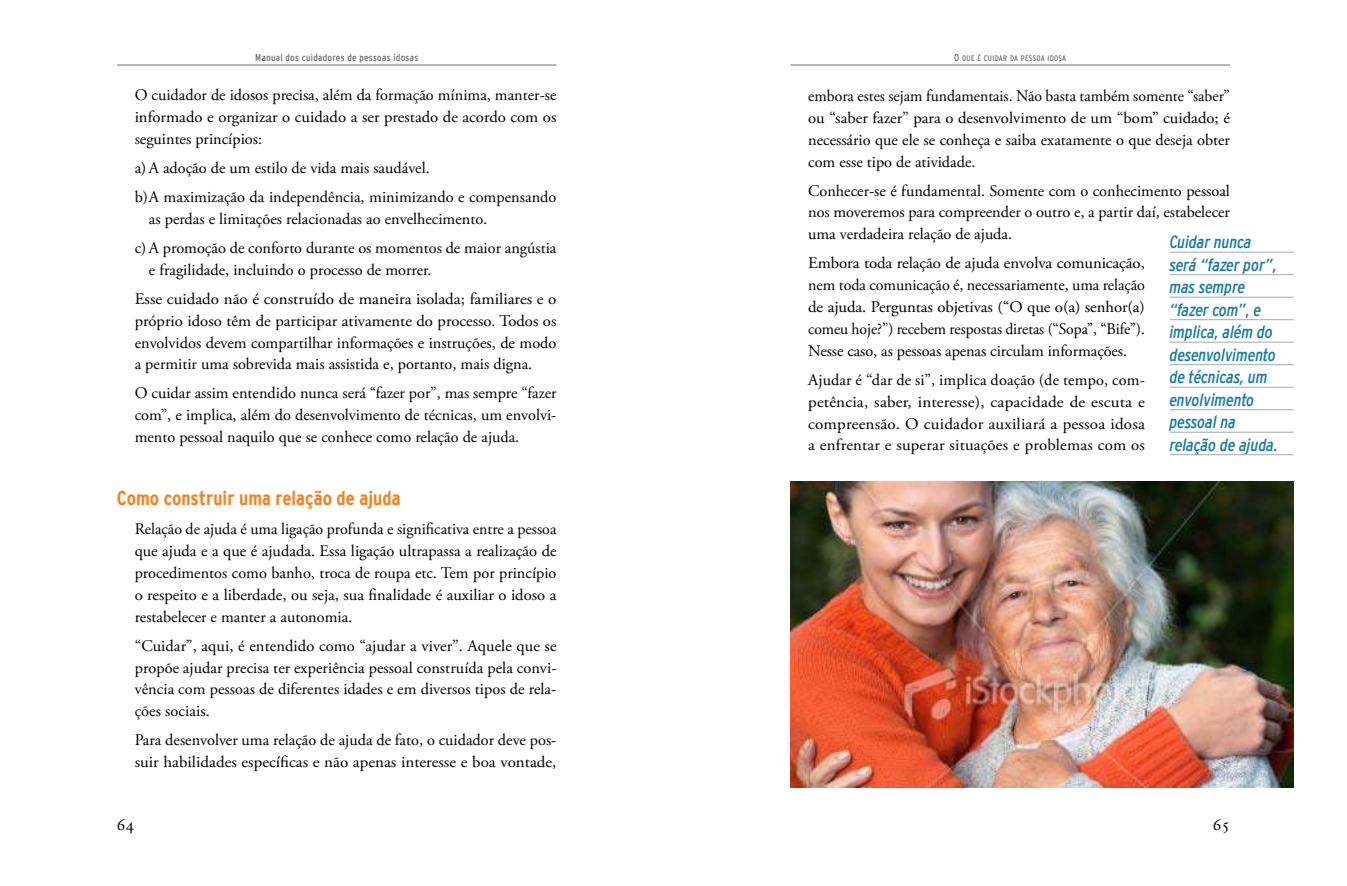
<style>
.page{position:relative;width:1347px;height:886px;background:#fff}
.page>*{position:absolute;margin:0;border:0;box-sizing:border-box;transform-origin:0 0}
.t1{font:700 condensed 20px "Interstate";color:#f58220}
.t2{font:italic condensed 17.5px/22.5px "Interstate";color:#1a7ba3}
.t3{font:17.5px "Adobe Garamond Pro";color:#000}
.t4{font:16.25px/21.9px "Adobe Garamond Pro";color:#000;text-align:justify}
.t5{font:condensed 10px "Interstate";letter-spacing:.03em;color:#6d6f71}
.t6{font:8px "Interstate Regular Condensed SC800";letter-spacing:.03em;color:#6d6f71}
.s1{font-size:10px}
</style>
<div class="page">
<hr style="left:117px;top:65px;width:439px;height:1px;background:#6d6f71">
<hr style="left:790px;top:65px;width:440px;height:1px;background:#6d6f71">
<hr style="left:1169px;top:252px;width:124px;height:1px;background:#a7a9ac">
<hr style="left:1169px;top:274px;width:124px;height:1px;background:#a7a9ac">
<hr style="left:1169px;top:297px;width:124px;height:1px;background:#a7a9ac">
<hr style="left:1169px;top:319px;width:124px;height:1px;background:#a7a9ac">
<hr style="left:1169px;top:342px;width:124px;height:1px;background:#a7a9ac">
<hr style="left:1169px;top:364px;width:124px;height:1px;background:#a7a9ac">
<hr style="left:1169px;top:387px;width:124px;height:1px;background:#a7a9ac">
<hr style="left:1169px;top:409px;width:124px;height:1px;background:#a7a9ac">
<hr style="left:1169px;top:432px;width:124px;height:1px;background:#a7a9ac">
<hr style="left:1169px;top:454px;width:124px;height:1px;background:#a7a9ac">
<img style="left:790px;top:481px;width:503px;height:306px">
<p class="t5" style="left:255px;top:52px;width:164px">Manual dos cuidadores de pessoas idosas</p>
<p class="t4" style="left:135px;top:85px;width:423px">O cuidador de idosos precisa, além da formação mínima, manter-se informado e organizar o cuidado a ser prestado de acordo com os seguintes princípios:</p>
<p class="t4" style="left:135px;top:154px;width:423px;line-height:29px">a)A adoção de um estilo de vida mais saudável.<br>b)A maximização da independência, minimizando e compensando</p>
<p class="t4" style="left:135px;top:205px;width:423px;line-height:29px;text-indent:14px">as perdas e limitações relacionadas ao envelhecimento.<br>c)A promoção de conforto durante os momentos de maior angústia</p>
<p class="t4" style="left:135px;top:256px;width:423px;line-height:29px;text-indent:14px">e fragilidade, incluindo o processo de morrer.<br>Esse cuidado não é construído de maneira isolada; familiares e o</p>
<p class="t4" style="left:135px;top:310px;width:423px">próprio idoso têm de participar ativamente do processo. Todos os envolvidos devem compartilhar informações e instruções, de modo a permitir uma sobrevida mais assistida e, portanto, mais digna.</p>
<p class="t4" style="left:135px;top:383px;width:423px">O cuidar assim entendido nunca será “fazer por”, mas sempre “fazer com”, e implica, além do desenvolvimento de técnicas, um envolvi&shy;mento pessoal naquilo que se conhece como relação de ajuda.</p>
<p class="t1" style="left:117px;top:487px;width:285px">Como construir uma relação de ajuda</p>
<p class="t4" style="left:135px;top:519px;width:423px">Relação de ajuda é uma ligação profunda e significativa entre a pessoa que ajuda e a que é ajudada. Essa ligação ultrapassa a realização de procedimentos como banho, troca de roupa etc. Tem por princípio o respeito e a liberdade, ou seja, sua finalidade é auxiliar o idoso a restabelecer e manter a autonomia.</p>
<p class="t4" style="left:135px;top:635px;width:423px">“Cuidar”, aqui, é entendido como “ajudar a viver”. Aquele que se propõe ajudar precisa ter experiência pessoal construída pela convi&shy;vência com pessoas de diferentes idades e em diversos tipos de rela&shy;ções sociais.</p>
<p class="t4" style="left:135px;top:730px;width:423px">Para desenvolver uma relação de ajuda de fato, o cuidador deve pos&shy;suir habilidades específicas e não apenas interesse e boa vontade,</p>
<p class="t6" style="left:954px;top:54px;width:113px"><span class="s1">O</span> QUE É CUIDAR DA PESSOA IDOSA</p>
<p class="t4" style="left:808px;top:85px;width:423px">embora estes sejam fundamentais. Não basta também somente “saber” ou “saber fazer” para o desenvolvimento de um “bom” cuidado; é necessário que ele se conheça e saiba exatamente o que deseja obter com esse tipo de atividade.</p>
<p class="t4" style="left:808px;top:180px;width:423px">Conhecer-se é fundamental. Somente com o conhecimento pessoal nos moveremos para compreender o outro e, a partir daí, estabelecer uma verdadeira relação de ajuda.</p>
<p class="t4" style="left:808px;top:253px;width:338px">Embora toda relação de ajuda envolva comunicação, nem toda comunicação é, necessariamente, uma relação de ajuda. Perguntas objetivas (“O que o(a) senhor(a) comeu hoje?”) recebem respostas diretas (“Sopa”, “Bife”).<br>Nesse caso, as pessoas apenas circulam informações.</p>
<p class="t4" style="left:808px;top:369px;width:338px">Ajudar é “dar de si”, implica doação (de tempo, com&shy;petência, saber, interesse), capacidade de escuta e compreensão. O cuidador auxiliará a pessoa idosa a enfrentar e superar situações e problemas com os</p>
<p class="t2" style="left:1169px;top:231px;width:110px">Cuidar nunca será “fazer por”, mas sempre “fazer com”, e implica, além do desenvolvimento de técnicas, um envolvimento pessoal na relação de ajuda.</p>
<p class="t3" style="left:117px;top:814px;width:19px">64</p>
<p class="t3" style="left:1212px;top:814px;width:19px">65</p>
</div>
